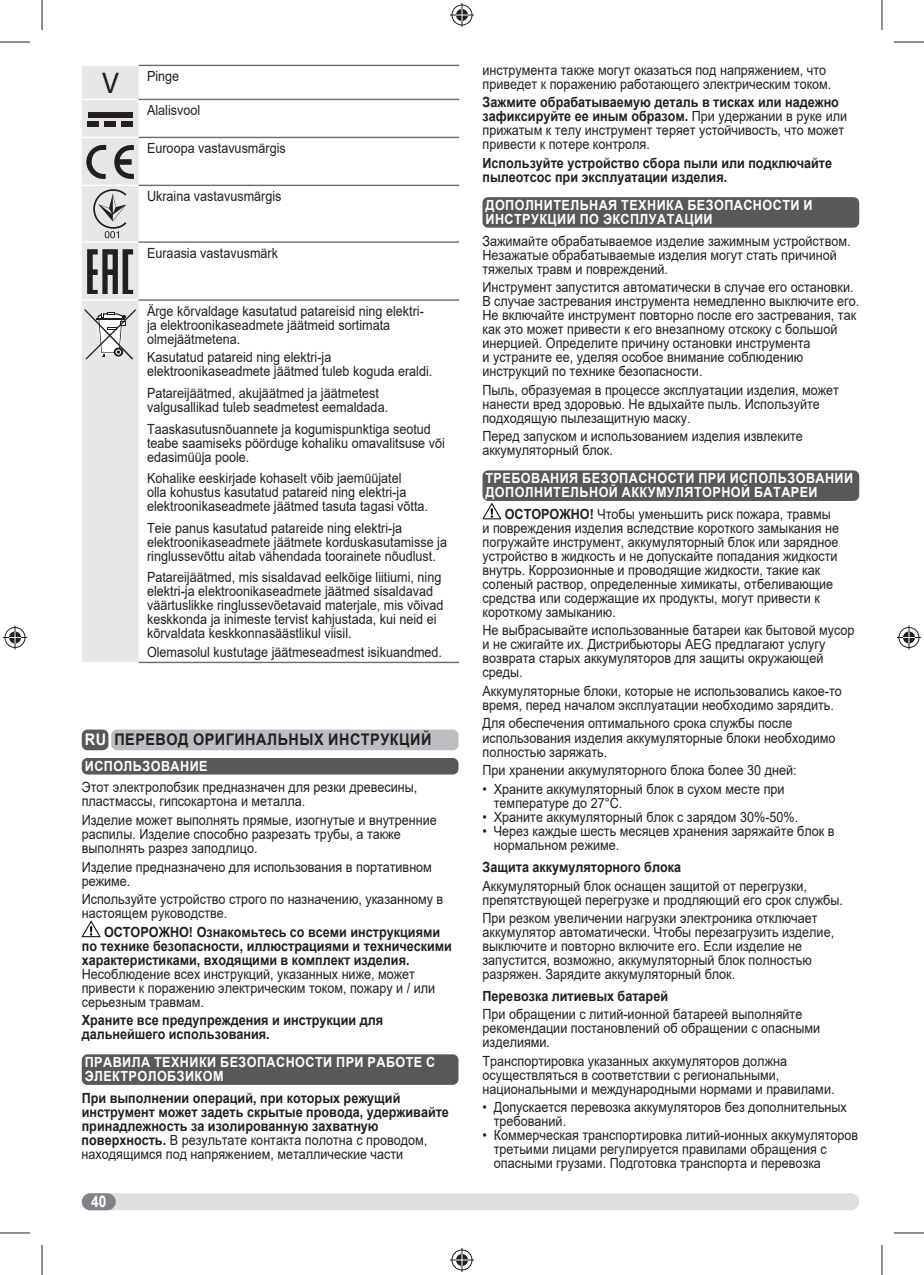
<style>
.page{position:relative;width:924px;height:1275px;background:#fff}
.page>*{position:absolute;margin:0;border:0;box-sizing:border-box;transform-origin:0 0}
.t1{font:700 16px "Arial";letter-spacing:.035em;color:#231f20;scale:.9 1}
.t2{font:700 16px "Arial";color:#fff;scale:.85 1}
.t3{font:14px/14px "Arial";color:#231f20;scale:.9 1}
.t4{font:700 14px/14px "Arial";color:#231f20;scale:.9 1}
.t5{font:700 14px/14px "Arial";letter-spacing:.035em;color:#fff;scale:.9 1}
.s1{font-family:"Myriad Pro";font-size:30px}
.s2{color:#fff}
.s3{font-weight:400}
.s4{font-weight:700}
</style>
<div class="page">
<div style="left:82px;top:1193px;width:776px;height:17px;background:#dddee0;border-radius:9px"></div>
<div style="left:82px;top:1193px;width:34px;height:17px;background:#808285;border-radius:9px"></div>
<div style="left:82px;top:758px;width:376px;height:16px;background:#57585a;border-radius:6px"></div>
<div style="left:82px;top:1054px;width:376px;height:31px;background:#57585a;border-radius:6px"></div>
<hr style="left:138px;top:65px;width:321px;height:1px;background:#6c6d70">
<hr style="left:138px;top:99px;width:321px;height:1px;background:#6c6d70">
<hr style="left:138px;top:137px;width:321px;height:1px;background:#6c6d70">
<hr style="left:138px;top:185px;width:321px;height:1px;background:#6c6d70">
<hr style="left:138px;top:241px;width:321px;height:2px;background:#6c6d70">
<hr style="left:138px;top:299px;width:321px;height:2px;background:#6c6d70">
<hr style="left:138px;top:662px;width:321px;height:1px;background:#6c6d70">
<svg style="left:82px;top:66px;width:56px;height:596px"></svg>
<div style="left:82px;top:729px;width:26px;height:21px;background:#57585a;border-radius:6px"></div>
<div style="left:111px;top:729px;width:347px;height:21px;background:#bcbdc0;border-radius:6px"></div>
<svg style="left:82px;top:921px;width:18px;height:16px"></svg>
<div style="left:482px;top:197px;width:376px;height:31px;background:#57585a;border-radius:6px"></div>
<div style="left:482px;top:470px;width:376px;height:31px;background:#57585a;border-radius:6px"></div>
<svg style="left:482px;top:503px;width:19px;height:16px"></svg>
<hr style="left:0;top:42px;width:30px;height:1px;background:#231f20">
<hr style="left:893px;top:42px;width:30px;height:1px;background:#231f20">
<hr style="left:0;top:1232px;width:30px;height:1px;background:#231f20">
<hr style="left:893px;top:1232px;width:30px;height:1px;background:#231f20">
<hr style="left:42px;top:0;width:1px;height:30px;background:#231f20">
<hr style="left:42px;top:1245px;width:1px;height:30px;background:#231f20">
<hr style="left:881px;top:0;width:1px;height:30px;background:#231f20">
<hr style="left:881px;top:1245px;width:1px;height:30px;background:#231f20">
<svg style="left:450px;top:3px;width:24px;height:24px"></svg>
<svg style="left:450px;top:1248px;width:24px;height:24px"></svg>
<svg style="left:3px;top:625px;width:24px;height:24px"></svg>
<svg style="left:897px;top:625px;width:23px;height:24px"></svg>
<p class="t3" style="left:102px;top:69px;width:87px"><span class="s1">V</span> Pinge</p>
<p class="t3" style="left:147px;top:103px;width:61px">Alalisvool</p>
<p class="t3" style="left:147px;top:141px;width:156px">Euroopa vastavusmärgis</p>
<p class="t3" style="left:147px;top:189px;width:151px">Ukraina vastavusmärgis</p>
<p class="t3" style="left:147px;top:246px;width:147px">Euraasia vastavusmärk</p>
<p class="t3" style="left:147px;top:304px;width:309px">Ärge kõrvaldage kasutatud patareisid ning elektri&shy;ja elektroonikaseadmete jäätmeid sortimata olmejäätmetena.</p>
<p class="t3" style="left:147px;top:350px;width:318px">Kasutatud patareid ning elektri-ja elektroonikaseadmete jäätmed tuleb koguda eraldi.</p>
<p class="t3" style="left:147px;top:386px;width:269px">Patareijäätmed, akujäätmed ja jäätmetest valgusallikad tuleb seadmetest eemaldada.</p>
<p class="t3" style="left:147px;top:422px;width:332px">Taaskasutusnõuannete ja kogumispunktiga seotud teabe saamiseks pöörduge kohaliku omavalitsuse või edasimüüja poole.</p>
<p class="t3" style="left:147px;top:471px;width:314px">Kohalike eeskirjade kohaselt võib jaemüüjatel<br>olla kohustus kasutatud patareid ning elektri-ja elektroonikaseadmete jäätmed tasuta tagasi võtta.</p>
<p class="t3" style="left:147px;top:521px;width:335px">Teie panus kasutatud patareide ning elektri-ja elektroonikaseadmete jäätmete korduskasutamisse ja ringlussevõttu aitab vähendada toorainete nõudlust.</p>
<p class="t3" style="left:147px;top:570px;width:331px">Patareijäätmed, mis sisaldavad eelkõige liitiumi, ning elektri-ja elektroonikaseadmete jäätmed sisaldavad väärtuslikke ringlussevõetavaid materjale, mis võivad keskkonda ja inimeste tervist kahjustada, kui neid ei kõrvaldata keskkonnasäästlikul viisil.</p>
<p class="t3" style="left:147px;top:645px;width:329px">Olemasolul kustutage jäätmeseadmest isikuandmed.</p>
<p class="t1" style="left:85px;top:730px;width:386px"><span class="s2">RU</span> ПЕРЕВОД ОРИГИНАЛЬНЫХ ИНСТРУКЦИЙ</p>
<p class="t5" style="left:85px;top:759px;width:138px">ИСПОЛЬЗОВАНИЕ</p>
<p class="t3" style="left:82px;top:780px;width:374px">Этот электролобзик предназначен для резки древесины, пластмассы, гипсокартона и металла.</p>
<p class="t3" style="left:82px;top:813px;width:396px">Изделие может выполнять прямые, изогнутые и внутренние распилы. Изделие способно разрезать трубы, а также выполнять разрез заподлицо.</p>
<p class="t3" style="left:82px;top:859px;width:390px">Изделие предназначено для использования в портативном режиме.</p>
<p class="t3" style="left:82px;top:892px;width:403px">Используйте устройство строго по назначению, указанному в настоящем руководстве.</p>
<p class="t4" style="left:82px;top:924px;width:412px;text-indent:22px">ОСТОРОЖНО! Ознакомьтесь со всеми инструкциями по технике безопасности, иллюстрациями и техническими характеристиками, входящими в комплект изделия.</p>
<p class="t3" style="left:82px;top:966px;width:394px">Несоблюдение всех инструкций, указанных ниже, может привести к поражению электрическим током, пожару и / или серьезным травмам.</p>
<p class="t4" style="left:82px;top:1013px;width:336px">Храните все предупреждения и инструкции для дальнейшего использования.</p>
<p class="t5" style="left:85px;top:1055px;width:391px">ПРАВИЛА ТЕХНИКИ БЕЗОПАСНОСТИ ПРИ РАБОТЕ С<br>ЭЛЕКТРОЛОБЗИКОМ</p>
<p class="t4" style="left:82px;top:1091px;width:409px">При выполнении операций, при которых режущий инструмент может задеть скрытые провода, удерживайте принадлежность за изолированную захватную поверхность. <span class="s3">В результате контакта полотна с проводом, находящимся под напряжением, металлические части</span></p>
<p class="t2" style="left:91px;top:1192px;width:19px">40</p>
<p class="t3" style="left:482px;top:63px;width:389px">инструмента также могут оказаться под напряжением, что приведет к поражению работающего электрическим током.</p>
<p class="t3" style="left:482px;top:95px;width:406px"><span class="s4">Зажмите обрабатываемую деталь в тисках или надежно зафиксируйте ее иным образом.</span> При удержании в руке или прижатым к телу инструмент теряет устойчивость, что может привести к потере контроля.</p>
<p class="t4" style="left:482px;top:156px;width:390px">Используйте устройство сбора пыли или подключайте пылеотсос при эксплуатации изделия.</p>
<p class="t5" style="left:485px;top:198px;width:364px">ДОПОЛНИТЕЛЬНАЯ ТЕХНИКА БЕЗОПАСНОСТИ И<br>ИНСТРУКЦИИ ПО ЭКСПЛУАТАЦИИ</p>
<p class="t3" style="left:482px;top:233px;width:410px">Зажимайте обрабатываемое изделие зажимным устройством.<br>Незажатые обрабатываемые изделия могут стать причиной тяжелых травм и повреждений.</p>
<p class="t3" style="left:482px;top:280px;width:420px">Инструмент запустится автоматически в случае его остановки.<br>В случае застревания инструмента немедленно выключите его.<br>Не включайте инструмент повторно после его застревания, так как это может привести к его внезапному отскоку с большой инерцией. Определите причину остановки инструмента<br>и устраните ее, уделяя особое внимание соблюдению инструкций по технике безопасности.</p>
<p class="t3" style="left:482px;top:383px;width:397px">Пыль, образуемая в процессе эксплуатации изделия, может нанести вред здоровью. Не вдыхайте пыль. Используйте подходящую пылезащитную маску.</p>
<p class="t3" style="left:482px;top:429px;width:357px">Перед запуском и использованием изделия извлеките аккумуляторный блок.</p>
<p class="t5" style="left:485px;top:471px;width:410px">ТРЕБОВАНИЯ БЕЗОПАСНОСТИ ПРИ ИСПОЛЬЗОВАНИИ<br>ДОПОЛНИТЕЛЬНОЙ АККУМУЛЯТОРНОЙ БАТАРЕИ</p>
<p class="t3" style="left:482px;top:507px;width:397px;text-indent:22px"><span class="s4">ОСТОРОЖНО!</span> Чтобы уменьшить риск пожара, травмы и повреждения изделия вследствие короткого замыкания не погружайте инструмент, аккумуляторный блок или зарядное устройство в жидкость и не допускайте попадания жидкости внутрь. Коррозионные и проводящие жидкости, такие как соленый раствор, определенные химикаты, отбеливающие средства или содержащие их продукты, могут привести к короткому замыканию.</p>
<p class="t3" style="left:482px;top:623px;width:415px">Не выбрасывайте использованные батареи как бытовой мусор и не сжигайте их. Дистрибьюторы AEG предлагают услугу возврата старых аккумуляторов для защиты окружающей среды.</p>
<p class="t3" style="left:482px;top:684px;width:400px">Аккумуляторные блоки, которые не использовались какое-то время, перед началом эксплуатации необходимо зарядить.</p>
<p class="t3" style="left:482px;top:716px;width:393px">Для обеспечения оптимального срока службы после использования изделия аккумуляторные блоки необходимо полностью заряжать.</p>
<p class="t3" style="left:482px;top:763px;width:350px">При хранении аккумуляторного блока более 30 дней:</p>
<p class="t3" style="left:493px;top:781px;width:324px;text-indent:-11px">• Храните аккумуляторный блок в сухом месте при температуре до 27°C.</p>
<p class="t3" style="left:482px;top:809px;width:352px">• Храните аккумуляторный блок с зарядом 30%-50%.</p>
<p class="t3" style="left:493px;top:823px;width:380px;text-indent:-11px">• Через каждые шесть месяцев хранения заряжайте блок в нормальном режиме.</p>
<p class="t4" style="left:482px;top:860px;width:222px">Защита аккумуляторного блока</p>
<p class="t3" style="left:482px;top:878px;width:402px">Аккумуляторный блок оснащен защитой от перегрузки, препятствующей перегрузке и продляющий его срок службы.</p>
<p class="t3" style="left:482px;top:911px;width:392px">При резком увеличении нагрузки электроника отключает аккумулятор автоматически. Чтобы перезагрузить изделие, выключите и повторно включите его. Если изделие не запустится, возможно, аккумуляторный блок полностью разряжен. Зарядите аккумуляторный блок.</p>
<p class="t4" style="left:482px;top:988px;width:208px">Перевозка литиевых батарей</p>
<p class="t3" style="left:482px;top:1007px;width:376px">При обращении с литий-ионной батареей выполняйте рекомендации постановлений об обращении с опасными изделиями.</p>
<p class="t3" style="left:482px;top:1053px;width:392px">Транспортировка указанных аккумуляторов должна осуществляться в соответствии с региональными, национальными и международными нормами и правилами.</p>
<p class="t3" style="left:493px;top:1100px;width:393px;text-indent:-11px">• Допускается перевозка аккумуляторов без дополнительных требований.</p>
<p class="t3" style="left:493px;top:1128px;width:406px;text-indent:-11px">• Коммерческая транспортировка литий-ионных аккумуляторов третьими лицами регулируется правилами обращения с опасными грузами. Подготовка транспорта и перевозка</p>
</div>
